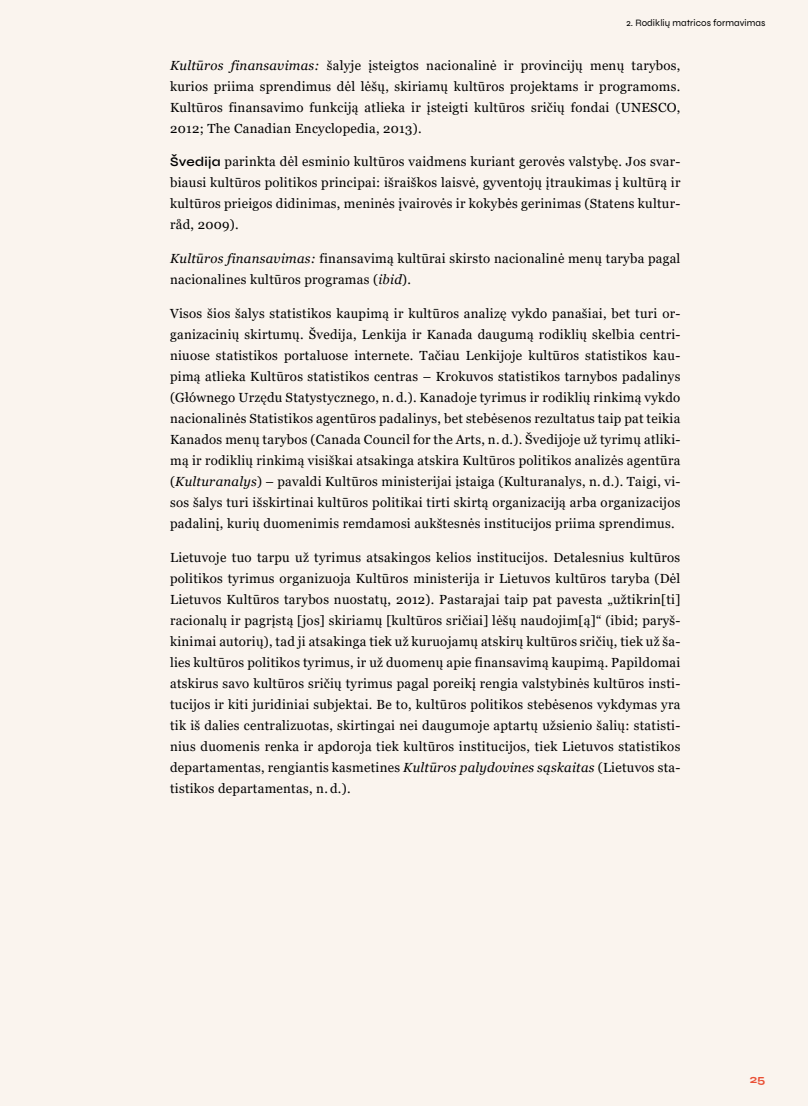
<style>
.page{position:relative;width:808px;height:1106px;background:#faf4ee}
.page>*{position:absolute;margin:0;border:0;box-sizing:border-box;transform-origin:0 0}
.t1{font:13.2px/21px "Georgia";letter-spacing:.02em;color:#000;text-align:justify}
.t2{font:700 12px "Syne";color:#e94f35}
.t3{font:9.75px "Syne";letter-spacing:.005em;color:#000}
.s1{font-style:italic}
.s2{font-family:"Syne";font-weight:600}
</style>
<div class="page">
<p class="t3" style="left:626px;top:17px;width:141px">2. Rodiklių matricos formavimas</p>
<p class="t1" style="left:170px;top:55px;width:512px"><span class="s1">Kultūros finansavimas:</span> šalyje įsteigtos nacionalinė ir provincijų menų tarybos, kurios priima sprendimus dėl lėšų, skiriamų kultūros projektams ir programoms.<br>Kultūros finansavimo funkciją atlieka ir įsteigti kultūros sričių fondai (UNESCO, 2012; The Canadian Encyclopedia, 2013).</p>
<p class="t1" style="left:170px;top:151px;width:512px"><span class="s2">Švedija</span> parinkta dėl esminio kultūros vaidmens kuriant gerovės valstybę. Jos svar&shy;biausi kultūros politikos principai: išraiškos laisvė, gyventojų įtraukimas į kultūrą ir kultūros prieigos didinimas, meninės įvairovės ir kokybės gerinimas (Statens kultur&shy;råd, 2009).</p>
<p class="t1" style="left:170px;top:248px;width:512px"><span class="s1">Kultūros finansavimas:</span> finansavimą kultūrai skirsto nacionalinė menų taryba pagal nacionalines kultūros programas (<span class="s1">ibid</span>).</p>
<p class="t1" style="left:170px;top:303px;width:512px">Visos šios šalys statistikos kaupimą ir kultūros analizę vykdo panašiai, bet turi or&shy;ganizacinių skirtumų. Švedija, Lenkija ir Kanada daugumą rodiklių skelbia centri&shy;niuose statistikos portaluose internete. Tačiau Lenkijoje kultūros statistikos kau&shy;pimą atlieka Kultūros statistikos centras – Krokuvos statistikos tarnybos padalinys (Głównego Urzędu Statystycznego, n. d.). Kanadoje tyrimus ir rodiklių rinkimą vykdo nacionalinės Statistikos agentūros padalinys, bet stebėsenos rezultatus taip pat teikia Kanados menų tarybos (Canada Council for the Arts, n. d.). Švedijoje už tyrimų atliki&shy;mą ir rodiklių rinkimą visiškai atsakinga atskira Kultūros politikos analizės agentūra (<span class="s1">Kulturanalys</span>) – pavaldi Kultūros ministerijai įstaiga (Kulturanalys, n. d.). Taigi, vi&shy;sos šalys turi išskirtinai kultūros politikai tirti skirtą organizaciją arba organizacijos padalinį, kurių duomenimis remdamosi aukštesnės institucijos priima sprendimus.</p>
<p class="t1" style="left:170px;top:547px;width:512px">Lietuvoje tuo tarpu už tyrimus atsakingos kelios institucijos. Detalesnius kultūros politikos tyrimus organizuoja Kultūros ministerija ir Lietuvos kultūros taryba (Dėl Lietuvos Kultūros tarybos nuostatų, 2012). Pastarajai taip pat pavesta „užtikrin[ti] racionalų ir pagrįstą [jos] skiriamų [kultūros sričiai] lėšų naudojim[ą]“ (ibid; paryš&shy;kinimai autorių), tad ji atsakinga tiek už kuruojamų atskirų kultūros sričių, tiek už ša&shy;lies kultūros politikos tyrimus, ir už duomenų apie finansavimą kaupimą. Papildomai atskirus savo kultūros sričių tyrimus pagal poreikį rengia valstybinės kultūros insti&shy;tucijos ir kiti juridiniai subjektai. Be to, kultūros politikos stebėsenos vykdymas yra tik iš dalies centralizuotas, skirtingai nei daugumoje aptartų užsienio šalių: statisti&shy;nius duomenis renka ir apdoroja tiek kultūros institucijos, tiek Lietuvos statistikos departamentas, rengiantis kasmetines <span class="s1">Kultūros palydovines sąskaitas</span> (Lietuvos sta&shy;tistikos departamentas, n. d.).</p>
<p class="t2" style="left:750px;top:1071px;width:17px">25</p>
</div>
